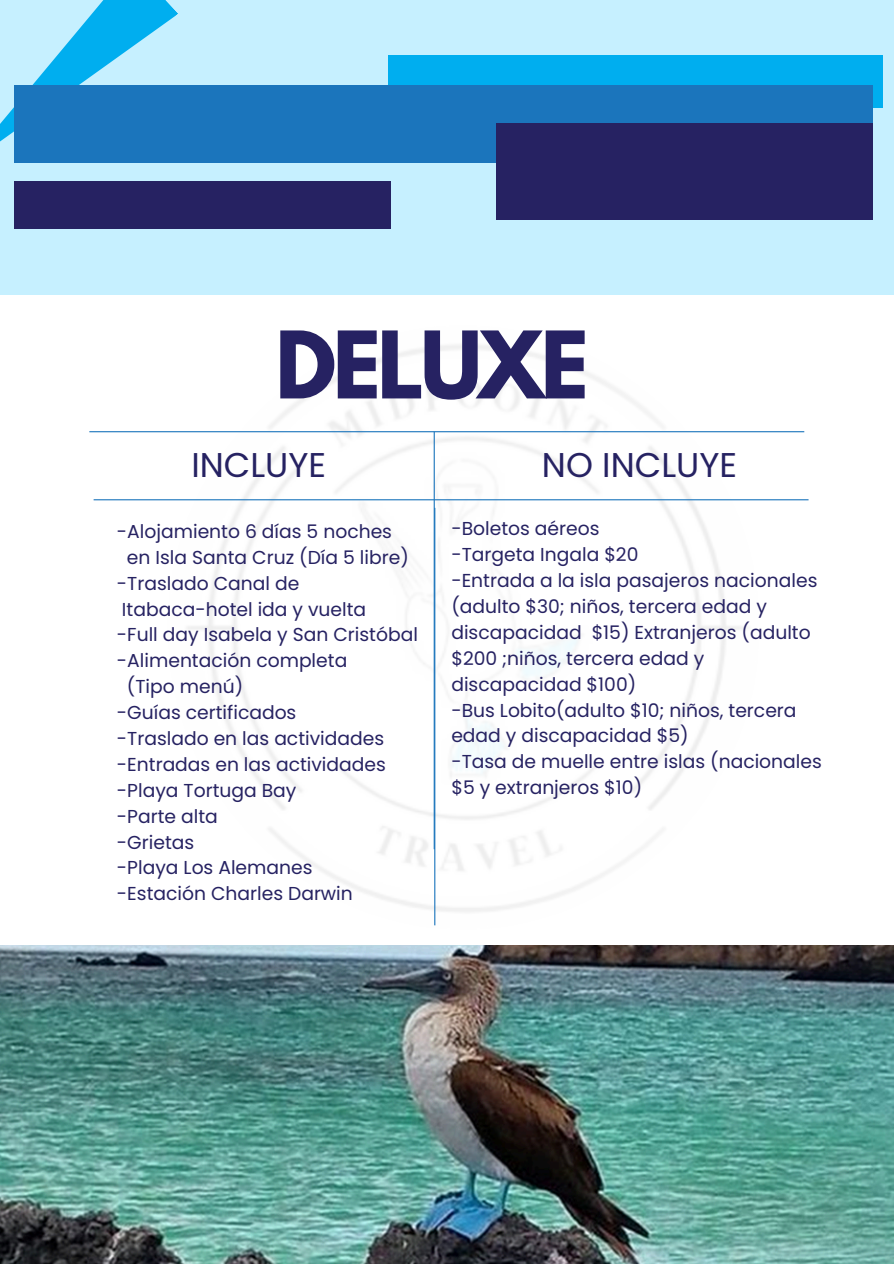
<style>
.page{position:relative;width:894px;height:1264px;background:#fff}
.page>*{position:absolute;margin:0;border:0;box-sizing:border-box;transform-origin:0 0}
.t1{font:700 82.35px "League Spartan";letter-spacing:-.04em;color:#262262}
.t2{font:34.35px "Poppins";color:#262262}
.t3{font:18.75px/25.8px "Poppins";color:#262262}
</style>
<div class="page">
<div style="left:0;top:0;width:893px;height:295px;background:#c6f0ff"></div>
<div style="left:388px;top:55px;width:495px;height:52px;background:#00aeef"></div>
<svg style="left:0;top:0;width:178px;height:142px"></svg>
<div style="left:14px;top:86px;width:858px;height:77px;background:#1b75bc"></div>
<div style="left:496px;top:123px;width:376px;height:97px;background:#262262"></div>
<div style="left:14px;top:182px;width:376px;height:47px;background:#262262"></div>
<img style="left:0;top:945px;width:893px;height:318px">
<img style="left:158px;top:344px;width:610px;height:582px">
<hr style="left:89px;top:431px;width:715px;height:1px;background:#1b75bc">
<hr style="left:94px;top:499px;width:714px;height:1px;background:#1b75bc">
<hr style="left:433px;top:432px;width:1px;height:417px;background:#1b75bc">
<hr style="left:434px;top:508px;width:1px;height:417px;background:#1b75bc">
<p class="t1" style="left:275px;top:324px;width:314px">DELUXE</p>
<h2 class="t2" style="left:191px;top:440px;width:136px">INCLUYE</h2>
<h2 class="t2" style="left:542px;top:441px;width:196px">NO INCLUYE</h2>
<h1 class="t3" style="left:117px;top:518px;width:276px">-Alojamiento 6 días 5 noches</h1>
<p class="t3" style="left:127px;top:544px;width:283px">en Isla Santa Cruz (Día 5 libre)</p>
<p class="t3" style="left:117px;top:570px;width:184px">-Traslado Canal de</p>
<p class="t3" style="left:122px;top:596px;width:246px">Itabaca-hotel ida y vuelta</p>
<p class="t3" style="left:117px;top:622px;width:302px">-Full day Isabela y San Cristóbal</p>
<p class="t3" style="left:117px;top:648px;width:232px">-Alimentación completa</p>
<p class="t3" style="left:127px;top:673px;width:118px">(Tipo menú)</p>
<p class="t3" style="left:117px;top:699px;width:181px">-Guías certificados</p>
<p class="t3" style="left:117px;top:725px;width:269px">-Traslado en las actividades</p>
<p class="t3" style="left:117px;top:751px;width:270px">-Entradas en las actividades</p>
<p class="t3" style="left:117px;top:777px;width:181px">-Playa Tortuga Bay</p>
<p class="t3" style="left:117px;top:803px;width:102px">-Parte alta</p>
<p class="t3" style="left:117px;top:829px;width:79px">-Grietas</p>
<p class="t3" style="left:117px;top:855px;width:197px">-Playa Los Alemanes</p>
<p class="t3" style="left:117px;top:880px;width:237px">-Estación Charles Darwin</p>
<p class="t3" style="left:451px;top:516px;width:150px">-Boletos aéreos</p>
<p class="t3" style="left:451px;top:542px;width:188px">-Targeta Ingala $20</p>
<p class="t3" style="left:451px;top:567px;width:367px">-Entrada a la isla pasajeros nacionales (adulto $30; niños, tercera edad y discapacidad $15) Extranjeros (adulto $200 ;niños, tercera edad y discapacidad $100)</p>
<p class="t3" style="left:451px;top:697px;width:346px">-Bus Lobito(adulto $10; niños, tercera edad y discapacidad $5)</p>
<p class="t3" style="left:451px;top:749px;width:372px">-Tasa de muelle entre islas (nacionales $5 y extranjeros $10)</p>
</div>
